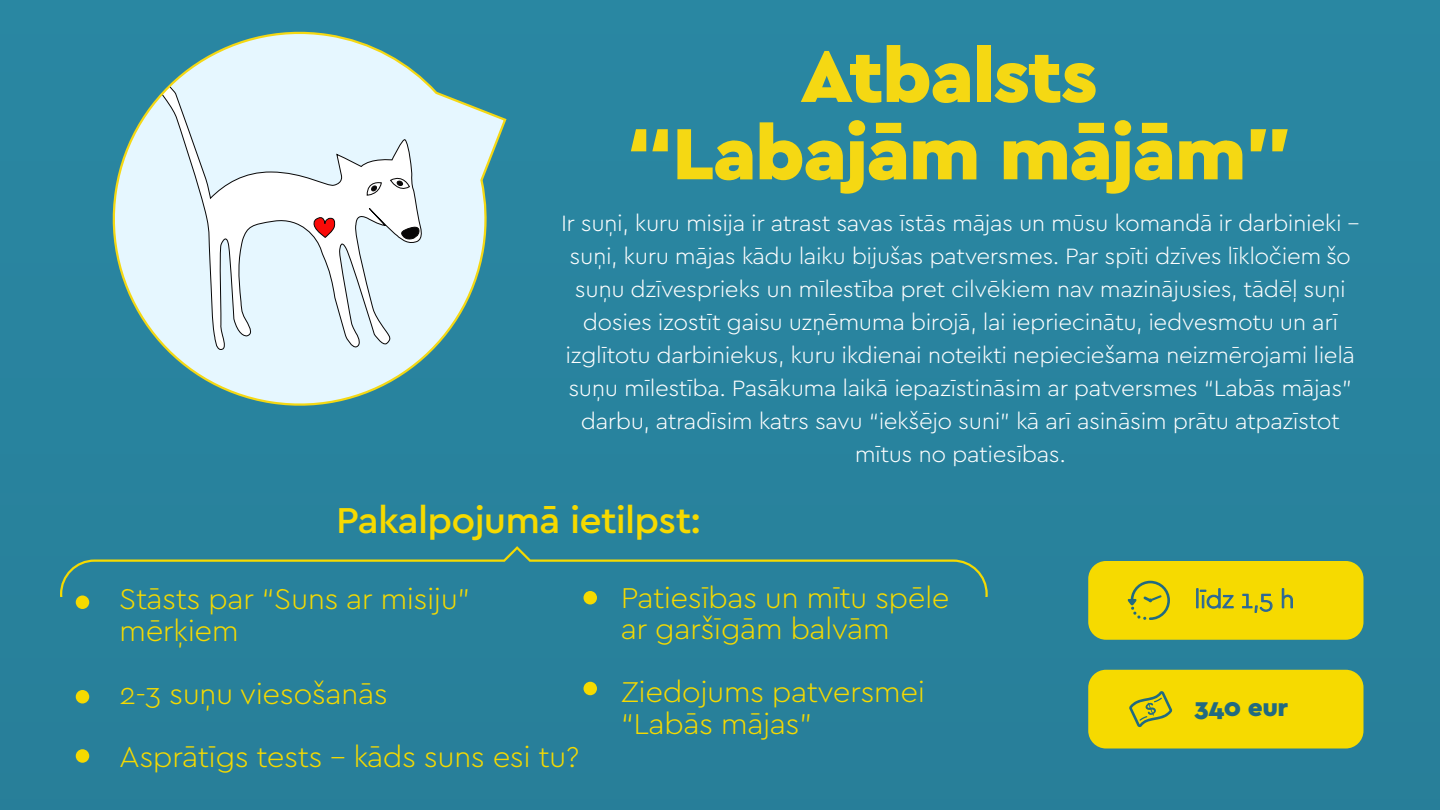
<style>
.page{position:relative;width:1440px;height:810px;background:#28839e}
.page>*{position:absolute;margin:0;border:0;box-sizing:border-box;transform-origin:0 0}
.t1{font:900 75.9px/77.3px "Cera Pro";letter-spacing:-.02em;color:#f5d813;text-align:center;scale:1.04 1}
.t2{font:500 37.72px "Cera Pro";letter-spacing:-.02em;color:#f6da00;scale:1.04 1}
.t3{font:300 30px/31.5px "Cera Pro";letter-spacing:-.02em;color:#f6da00;scale:1.04 1}
.t4{font:300 25.5px "Cera Pro";color:#216a81;scale:1.04 1}
.t5{font:900 25.5px "Cera Pro";letter-spacing:-.02em;color:#216a81;scale:1.04 1}
.t6{font:300 23.25px/33px "Cera Pro";letter-spacing:-.02em;color:#fff;text-align:center;scale:1.04 1}
</style>
<div class="page">
<svg style="left:112px;top:31px;width:395px;height:375px"></svg>
<div style="left:76px;top:596px;width:13px;height:13px;background:#f6da00;border-radius:50%"></div>
<div style="left:584px;top:591px;width:13px;height:13px;background:#f6da00;border-radius:50%"></div>
<div style="left:584px;top:682px;width:13px;height:13px;background:#f6da00;border-radius:50%"></div>
<div style="left:76px;top:690px;width:13px;height:14px;background:#f6da00;border-radius:50%"></div>
<div style="left:76px;top:749px;width:13px;height:14px;background:#f6da00;border-radius:50%"></div>
<div style="left:1088px;top:670px;width:275px;height:78px;background:#f6da00;border-radius:18px"></div>
<svg style="left:1129px;top:691px;width:43px;height:36px"></svg>
<div style="left:1088px;top:561px;width:275px;height:79px;background:#f6da00;border-radius:18px"></div>
<div style="left:1196px;top:588px;width:3px;height:20px;border:1px solid #2c6899"></div>
<svg style="left:1200px;top:588px;width:34px;height:21px"></svg>
<svg style="left:1242px;top:593px;width:31px;height:20px"></svg>
<svg style="left:1281px;top:588px;width:12px;height:21px"></svg>
<svg style="left:1127px;top:581px;width:43px;height:39px"></svg>
<svg style="left:60px;top:546px;width:928px;height:51px"></svg>
<h1 class="t1" style="left:627px;top:35px;width:640px">Atbalsts “Labajām mājām”</h1>
<p class="t6" style="left:561px;top:206px;width:770px">Ir suņi, kuru misija ir atrast savas īstās mājas un mūsu komandā ir darbinieki – suņi, kuru mājas kādu laiku bijušas patversmes. Par spīti dzīves līkločiem šo suņu dzīvesprieks un mīlestība pret cilvēkiem nav mazinājusies, tādēļ suņi dosies izostīt gaisu uzņēmuma birojā, lai iepriecinātu, iedvesmotu un arī izglītotu darbiniekus, kuru ikdienai noteikti nepieciešama neizmērojami lielā suņu mīlestība. Pasākuma laikā iepazīstināsim ar patversmes “Labās mājas” darbu, atradīsim katrs savu “iekšējo suni” kā arī asināsim prātu atpazīstot mītus no patiesības.</p>
<h2 class="t2" style="left:336px;top:495px;width:353px">Pakalpojumā ietilpst:</h2>
<p class="t3" style="left:119px;top:582px;width:339px">Stāsts par “Suns ar misiju” mērķiem</p>
<p class="t3" style="left:119px;top:661px;width:444px;line-height:63px">2-3 suņu viesošanās<br>Asprātīgs tests – kāds suns esi tu?</p>
<p class="t3" style="left:621px;top:580px;width:318px">Patiesības un mītu spēle ar garšīgām balvām</p>
<p class="t3" style="left:621px;top:675px;width:294px">Ziedojums patversmei “Labās mājas”</p>
<p class="t4" style="left:1194px;top:582px;width:98px">līdz 1,5 h</p>
<p class="t5" style="left:1195px;top:691px;width:92px">340 eur</p>
</div>
